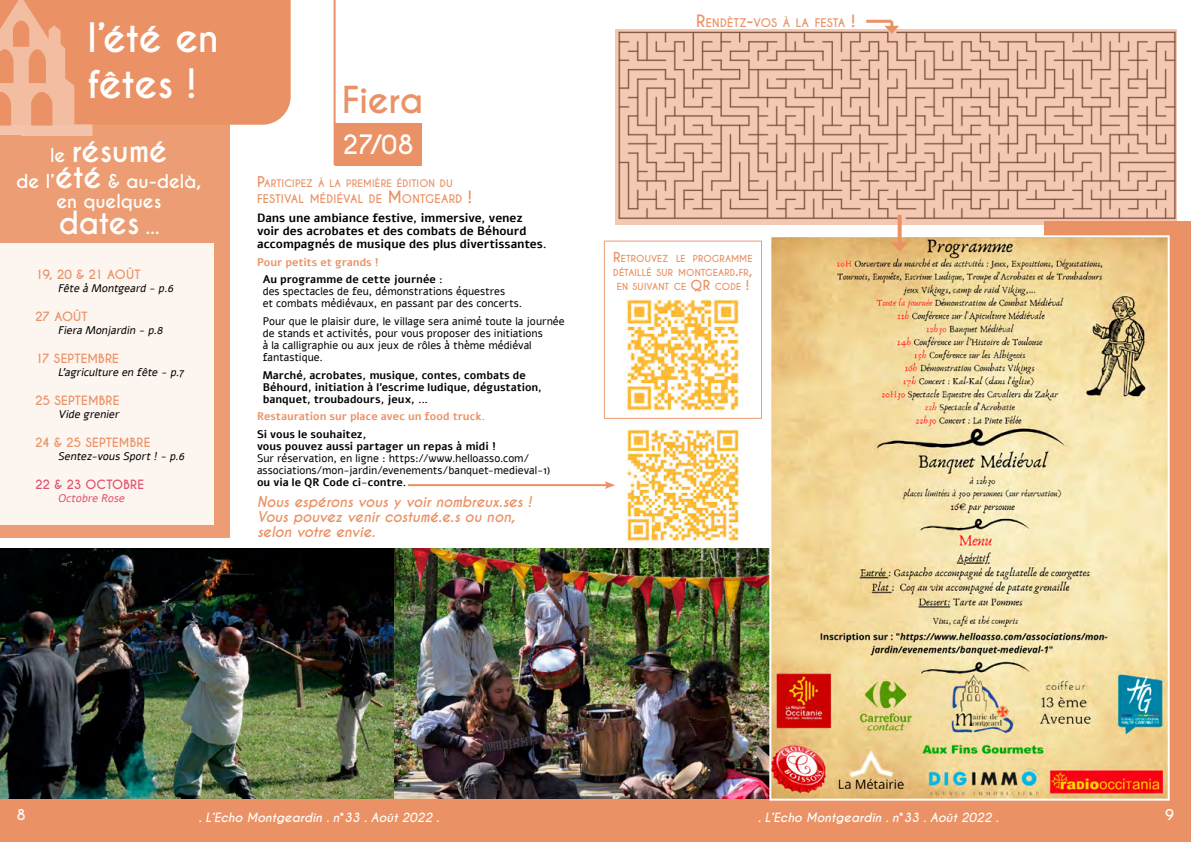
<style>
.page{position:relative;width:1191px;height:842px;background:#fff}
.page>*{position:absolute;margin:0;border:0;box-sizing:border-box;transform-origin:0 0}
.t1{font:700 38px/45.6px "Caviar Dreams";letter-spacing:-.02em;color:#fff}
.t2{font:700 34.8px "Caviar Dreams";letter-spacing:-.02em;color:#ea9265}
.t3{font:700 30px "Caviar Dreams";letter-spacing:-.015em;color:#fff}
.t4{font:700 25px "Caviar Dreams";color:#fff}
.t5{font:700 18px/20px "Caviar Dreams";letter-spacing:-.005em;color:#fff;text-align:center}
.t6{font:italic 700 14px/15px "Caviar Dreams";letter-spacing:-.015em;color:#ea9265}
.t7{font:700 14px "Caviar Dreams";color:#fff}
.t8{font:700 12px/13px "Alef";letter-spacing:-.005em;color:#000}
.t9{font:italic 700 12px "Caviar Dreams";color:#fff}
.t10{font:700 12px "Caviar Dreams";letter-spacing:.01em;color:#ea9265}
.t11{font:700 12px "Caviar Dreams";letter-spacing:-.01em;color:#ea9265}
.t12{font:700 12px "Caviar Dreams";letter-spacing:.005em;color:#e2516d}
.t13{font:700 11.2px "Caviar Dreams";letter-spacing:.01em;color:#ea9265}
.t14{font:11px/12px "Alef";letter-spacing:-.005em;color:#000}
.t15{font:700 11px/12px "Alef";letter-spacing:-.005em;color:#000}
.t16{font:italic 11px "Alef";color:#000}
.t17{font:700 11px "Alef";letter-spacing:-.005em;color:#ea9265}
.t18{font:italic 11px "Alef";color:#e2516d}
.t19{font:700 9.8px "Caviar Dreams";letter-spacing:.015em;color:#ea9265}
.t20{font:700 9.1px/14px "Caviar Dreams";letter-spacing:.01em;color:#ea9265;text-align:center}
.s1{font-size:18px}
.s2{font-size:30px}
.s3{font-size:14px}
.s4{font-size:16px}
.s5{font-size:13px}
</style>
<div class="page">
<div style="left:1044px;top:221px;width:147px;height:588px;background:#ea9265"></div>
<hr style="left:333px;top:0;width:2px;height:165px;background:#ea9265">
<div style="left:0;top:123px;width:230px;height:415px;background:#ec9d74"></div>
<img style="left:393px;top:548px;width:376px;height:251px">
<img style="left:0;top:548px;width:393px;height:251px">
<div style="left:0;top:799px;width:1191px;height:43px;background:#ea9265"></div>
<svg style="left:0;top:0;width:291px;height:135px;background:#eb9b71"></svg>
<div style="left:334px;top:123px;width:87px;height:42px;background:#ea9265"></div>
<div style="left:0;top:243px;width:214px;height:281px;background:#fdf5f0"></div>
<div style="left:604px;top:241px;width:158px;height:178px;background:#fff;border:1px solid #ea9265"></div>
<img style="left:772px;top:238px;width:394px;height:560px">
<div style="left:769px;top:235px;width:400px;height:566px;border:2px solid #fff"></div>
<img style="left:624px;top:295px;width:119px;height:120px">
<img style="left:626px;top:427px;width:114px;height:115px">
<hr style="left:408px;top:484px;width:200px;height:2px;background:#ea9265">
<svg style="left:604px;top:481px;width:11px;height:8px"></svg>
<svg style="left:615px;top:29px;width:562px;height:196px;background:#e3b7a0"></svg>
<hr style="left:866px;top:20px;width:25px;height:3px;background:#ea9265">
<svg style="left:884px;top:21px;width:15px;height:13px"></svg>
<svg style="left:897px;top:215px;width:4px;height:27px"></svg>
<svg style="left:890px;top:242px;width:18px;height:10px"></svg>
<h1 class="t1" style="left:88px;top:16px;width:133px">l’été en fêtes !</h1>
<h3 class="t3" style="left:50px;top:133px;width:119px"><span class="s1">le</span> résumé</h3>
<h3 class="t5" style="left:16px;top:172px;width:187px">de l’<span class="s2">été</span> &amp; au-delà, en quelques</h3>
<h3 class="t3" style="left:58px;top:205px;width:88px">dates <span class="s1">...</span></h3>
<p class="t11" style="left:35px;top:267px;width:107px">19, 20 &amp; 21 AOÛT</p>
<p class="t16" style="left:58px;top:281px;width:119px">Fête à Montgeard - p.6</p>
<p class="t10" style="left:35px;top:309px;width:54px">27 AOÛT</p>
<p class="t16" style="left:58px;top:323px;width:109px">Fiera Monjardin - p.8</p>
<p class="t10" style="left:35px;top:351px;width:85px">17 SEPTEMBRE</p>
<p class="t16" style="left:58px;top:365px;width:130px">L’agriculture en fête - p.7</p>
<p class="t10" style="left:35px;top:393px;width:86px">25 SEPTEMBRE</p>
<p class="t16" style="left:58px;top:407px;width:65px">Vide grenier</p>
<p class="t10" style="left:35px;top:435px;width:117px">24 &amp; 25 SEPTEMBRE</p>
<p class="t16" style="left:58px;top:449px;width:131px">Sentez-vous Sport!- p.6</p>
<p class="t12" style="left:35px;top:477px;width:111px">22 &amp; 23 OCTOBRE</p>
<p class="t18" style="left:58px;top:491px;width:71px">Octobre Rose</p>
<h2 class="t2" style="left:342px;top:79px;width:83px">Fiera</h2>
<h3 class="t4" style="left:342px;top:129px;width:73px">27/08</h3>
<p class="t19" style="left:257px;top:178px;width:197px"><span class="s3">P</span>ARTICIPEZ À LA PREMIÈRE ÉDITION DU</p>
<p class="t13" style="left:257px;top:192px;width:216px">FESTIVAL MÉDIÉVAL DE <span class="s4">M</span> ONTGEARD <span class="s4">!</span></p>
<p class="t8" style="left:257px;top:212px;width:291px">Dans une ambiance festive, immersive, venez voir des acrobates et des combats de Béhourd accompagnés de musique des plus divertissantes.</p>
<p class="t17" style="left:257px;top:255px;width:123px">Pour petits et grands !</p>
<p class="t15" style="left:263px;top:274px;width:181px">Au programme de cette journée :</p>
<p class="t14" style="left:263px;top:286px;width:261px">des spectacles de feu, démonstrations équestres<br>et combats médiévaux, en passant par des concerts.</p>
<p class="t14" style="left:263px;top:315px;width:304px">Pour que le plaisir dure, le village sera animé toute la journée de stands et activités, pour vous proposer des initiations<br>à la calligraphie ou aux jeux de rôles à thème médiéval fantastique.</p>
<p class="t15" style="left:263px;top:369px;width:281px">Marché, acrobates, musique, contes, combats de<br>Béhourd, initiation à l’escrime ludique, dégustation, banquet, troubadours, jeux, ...</p>
<p class="t17" style="left:257px;top:409px;width:230px">Restauration sur place avec un food truck.</p>
<p class="t15" style="left:257px;top:428px;width:240px">Si vous le souhaitez,<br>vous pouvez aussi partager un repas à midi !</p>
<p class="t14" style="left:257px;top:452px;width:295px">Sur réservation, en ligne : https://www.helloasso.com/ associations/mon-jardin/evenements/banquet-medieval-1)</p>
<p class="t15" style="left:257px;top:476px;width:151px">ou via le QR Code ci-contre.</p>
<p class="t6" style="left:257px;top:494px;width:276px">Nous espérons vous y voir nombreux.ses !<br>Vous pouvez venir costumé.e.s ou non, selon votre envie.</p>
<p class="t13" style="left:696px;top:16px;width:161px"><span class="s4">R</span> ENDÈTZ<span class="s4">-</span>VOS À LA FESTA <span class="s4">!</span></p>
<p class="t20" style="left:613px;top:252px;width:141px"><span class="s5">R</span>ETROUVEZ LE PROGRAMME<br>DÉTAILLÉ SUR MONTGEARD<span class="s5">.</span>FR<span class="s5">,<br></span>EN SUIVANT CE <span class="s5">QR</span> CODE <span class="s5">!</span></p>
<p class="t7" style="left:17px;top:806px;width:10px">8</p>
<p class="t9" style="left:199px;top:810px;width:242px">. L’Echo Montgeardin . n°33 . Août 2022 .</p>
<p class="t9" style="left:758px;top:810px;width:242px">. L’Echo Montgeardin . n°33 . Août 2022 .</p>
<p class="t7" style="left:1165px;top:806px;width:10px">9</p>
</div>
